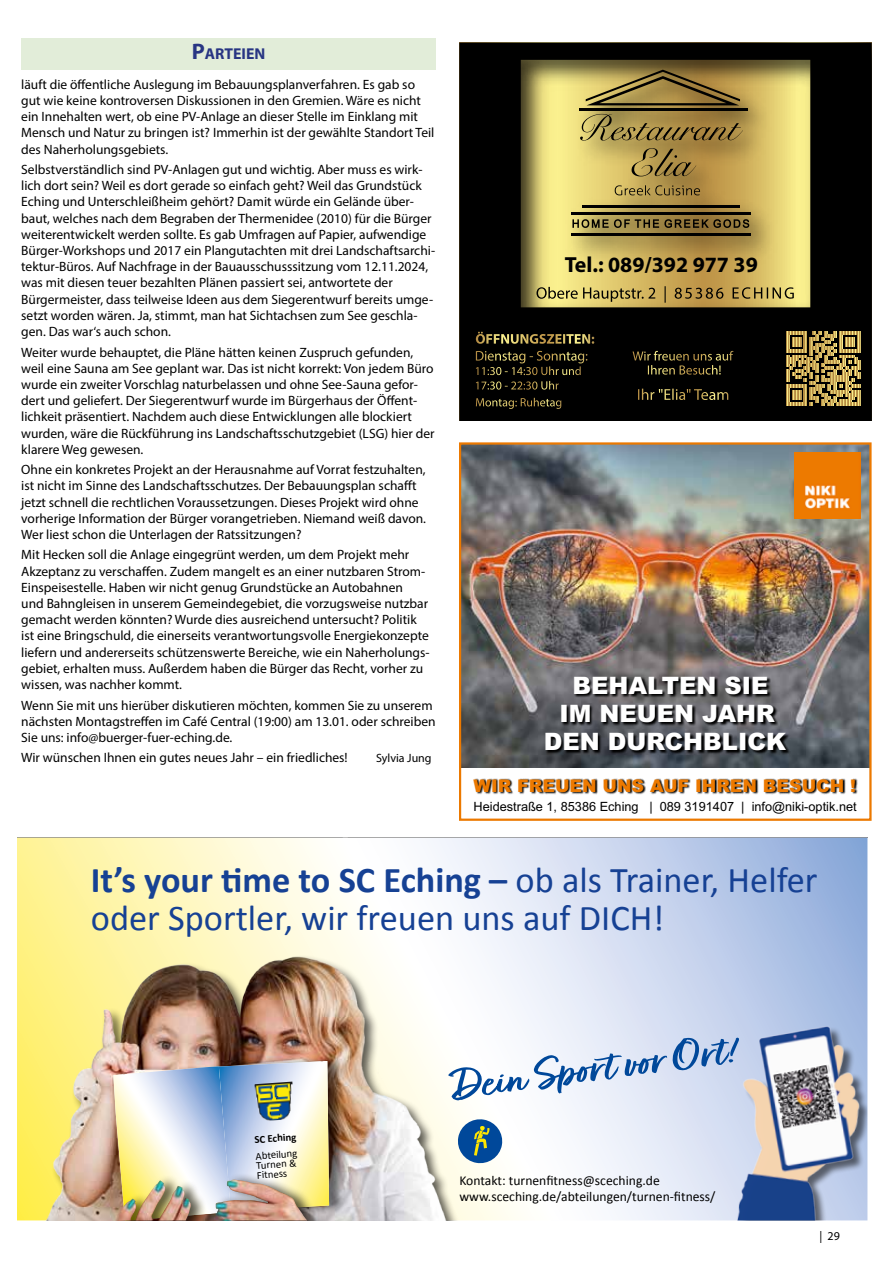
<style>
.page{position:relative;width:893px;height:1263px;background:#fff}
.page>*{position:absolute;margin:0;border:0;box-sizing:border-box;transform-origin:0 0}
.t1{font:36.3px/38px "Calibri";color:#164194}
.t2{font:900 24px/28px "Arial";color:#fff;text-align:center}
.t3{font:700 21.9px "Myriad Pro";color:#000}
.t4{font:900 17.4px "Arial";color:#ec7900}
.t5{font:700 15.75px "Myriad Pro";color:#283583}
.t6{font:13.65px/16.6px "Calibri";color:#000}
.t7{font:13.5px/16.2px "Myriad Pro";color:#000}
.t8{font:12.75px "Arial";color:#000}
.t9{font:12px "Myriad Pro";color:#000}
.t10{font:10.65px/9.6px "Calibri";color:#000}
.t11{font:700 10.65px "Calibri";color:#000}
.s1{font-size:22.5px}
.s2{font-weight:700}
</style>
<div class="page">
<div style="left:21px;top:38px;width:415px;height:31px;background:#e2edd9"></div>
<svg style="left:560px;top:838px;width:307px;height:382px;background:#c8d5ed"></svg>
<svg style="left:17px;top:838px;width:543px;height:382px"></svg>
<svg style="left:463px;top:1117px;width:41px;height:48px"></svg>
<svg style="left:463px;top:1038px;width:241px;height:62px"></svg>
<div style="left:40px;top:954px;width:423px;height:266px;background:#000;opacity:.65"></div>
<img style="left:17px;top:950px;width:436px;height:270px">
<div style="left:221px;top:1054px;width:124px;height:165px;background:#000;opacity:.55"></div>
<svg style="left:113px;top:1061px;width:216px;height:159px"></svg>
<img style="left:254px;top:1081px;width:41px;height:40px">
<div style="left:113px;top:1174px;width:94px;height:46px;background:#000;opacity:.65"></div>
<img style="left:117px;top:1180px;width:75px;height:41px">
<div style="left:215px;top:1173px;width:122px;height:47px;background:#000;opacity:.65"></div>
<img style="left:216px;top:1179px;width:91px;height:41px">
<img style="left:704px;top:1015px;width:163px;height:205px">
<img style="left:772px;top:1063px;width:67px;height:67px">
<img style="left:462px;top:445px;width:407px;height:322px">
<div style="left:459px;top:442px;width:413px;height:379px;border:2px solid #ec7900"></div>
<img style="left:795px;top:452px;width:65px;height:66px">
<img style="left:474px;top:778px;width:383px;height:16px">
<img style="left:546px;top:677px;width:244px;height:78px">
<svg style="left:459px;top:43px;width:413px;height:378px;background:#312d19"></svg>
<img style="left:559px;top:57px;width:225px;height:211px">
<svg style="left:586px;top:70px;width:154px;height:35px;background:#917b40"></svg>
<hr style="left:579px;top:108px;width:169px;height:2px;background:#000">
<hr style="left:582px;top:205px;width:158px;height:2px;background:#000">
<hr style="left:571px;top:212px;width:180px;height:2px;background:#000">
<hr style="left:571px;top:233px;width:180px;height:2px;background:#000">
<svg style="left:572px;top:219px;width:177px;height:9px;background:#69592f"></svg>
<svg style="left:580px;top:114px;width:163px;height:27px;background:#978043"></svg>
<svg style="left:632px;top:148px;width:64px;height:28px;background:#977e40"></svg>
<svg style="left:615px;top:185px;width:85px;height:10px"></svg>
<svg style="left:638px;top:389px;width:90px;height:11px"></svg>
<svg style="left:632px;top:351px;width:101px;height:10px"></svg>
<svg style="left:476px;top:332px;width:118px;height:12px"></svg>
<svg style="left:476px;top:351px;width:108px;height:24px;background:#2a2514"></svg>
<svg style="left:476px;top:381px;width:83px;height:9px"></svg>
<svg style="left:476px;top:398px;width:85px;height:11px"></svg>
<svg style="left:786px;top:331px;width:74px;height:74px;background:#8e7940"></svg>
<svg style="left:536px;top:286px;width:130px;height:17px;background:#baa95e"></svg>
<svg style="left:675px;top:287px;width:119px;height:12px"></svg>
<p class="t5" style="left:192px;top:44px;width:75px"><span class="s1">P</span>ARTEIEN</p>
<p class="t7" style="left:21px;top:76px;width:415px">läuft die öffentliche Auslegung im Bebauungsplanverfahren. Es gab so gut wie keine kontroversen Diskussionen in den Gremien. Wäre es nicht ein Innehalten wert, ob eine PV-Anlage an dieser Stelle im Einklang mit Mensch und Natur zu bringen ist? Immerhin ist der gewählte Standort Teil des Naherholungsgebiets.</p>
<p class="t7" style="left:21px;top:161px;width:415px">Selbstverständlich sind PV-Anlagen gut und wichtig. Aber muss es wirk&shy;lich dort sein? Weil es dort gerade so einfach geht? Weil das Grundstück Eching und Unterschleißheim gehört? Damit würde ein Gelände über&shy;baut, welches nach dem Begraben der Thermenidee (2010) für die Bürger weiterentwickelt werden sollte. Es gab Umfragen auf Papier, aufwendige Bürger-Workshops und 2017 ein Plangutachten mit drei Landschaftsarchi&shy;tektur-Büros. Auf Nachfrage in der Bauausschusssitzung vom 12.11.2024, was mit diesen teuer bezahlten Plänen passiert sei, antwortete der Bürgermeister, dass teilweise Ideen aus dem Siegerentwurf bereits umge&shy;setzt worden wären. Ja, stimmt, man hat Sichtachsen zum See geschla&shy;gen. Das war‘s auch schon.</p>
<p class="t7" style="left:21px;top:344px;width:415px">Weiter wurde behauptet, die Pläne hätten keinen Zuspruch gefunden, weil eine Sauna am See geplant war. Das ist nicht korrekt: Von jedem Büro wurde ein zweiter Vorschlag naturbelassen und ohne See-Sauna gefor&shy;dert und geliefert. Der Siegerentwurf wurde im Bürgerhaus der Öffent&shy;lichkeit präsentiert. Nachdem auch diese Entwicklungen alle blockiert wurden, wäre die Rückführung ins Landschaftsschutzgebiet (LSG) hier der klarere Weg gewesen.</p>
<p class="t7" style="left:21px;top:461px;width:406px">Ohne ein konkretes Projekt an der Herausnahme auf Vorrat festzuhalten, ist nicht im Sinne des Landschaftsschutzes. Der Bebauungsplan schafft jetzt schnell die rechtlichen Voraussetzungen. Dieses Projekt wird ohne vorherige Information der Bürger vorangetrieben. Niemand weiß davon.<br>Wer liest schon die Unterlagen der Ratssitzungen?</p>
<p class="t7" style="left:21px;top:547px;width:410px">Mit Hecken soll die Anlage eingegrünt werden, um dem Projekt mehr Akzeptanz zu verschaffen. Zudem mangelt es an einer nutzbaren Strom-Einspeisestelle. Haben wir nicht genug Grundstücke an Autobahnen<br>und Bahngleisen in unserem Gemeindegebiet, die vorzugsweise nutzbar gemacht werden könnten? Wurde dies ausreichend untersucht? Politik ist eine Bringschuld, die einerseits verantwortungsvolle Energiekonzepte liefern und andererseits schützenswerte Bereiche, wie ein Naherholungs&shy;gebiet, erhalten muss. Außerdem haben die Bürger das Recht, vorher zu wissen, was nachher kommt.</p>
<p class="t7" style="left:21px;top:697px;width:416px">Wenn Sie mit uns hierüber diskutieren möchten, kommen Sie zu unserem nächsten Montagstreffen im Café Central (19:00) am 13.01. oder schreiben<br>Sie uns: info@buerger-fuer-eching.de.</p>
<p class="t7" style="left:21px;top:749px;width:328px">Wir wünschen Ihnen ein gutes neues Jahr – ein friedliches!</p>
<p class="t9" style="left:376px;top:751px;width:57px">Sylvia Jung</p>
<h3 class="t3" style="left:565px;top:250px;width:195px">Tel.: 089/392 977 39</h3>
<h2 class="t2" style="left:544px;top:671px;width:244px">BEHALTEN SIE<br>IM NEUEN JAHR<br>DEN DURCHBLICK</h2>
<p class="t4" style="left:474px;top:773px;width:384px">WIR FREUEN UNS AUF IHREN BESUCH !</p>
<p class="t8" style="left:474px;top:797px;width:385px">Heidestraße 1, 85386 Eching | 089 3191407 | info@niki-optik.net</p>
<h1 class="t1" style="left:91px;top:859px;width:728px"><span class="s2">It’s your time to SC Eching –</span> ob als Trainer, Helfer oder Sportler, wir freuen uns auf DICH!</h1>
<p class="t11" style="left:254px;top:1133px;width:43px;rotate:-4deg">SC Eching</p>
<p class="t10" style="left:255px;top:1151px;width:43px;rotate:-4deg">Abteilung<br>Turnen &amp;<br>Fitness</p>
<p class="t6" style="left:459px;top:1171px;width:258px">Kontakt: turnenfitness@sceching.de www.sceching.de/abteilungen/turnen-fitness/</p>
<p class="t9" style="left:819px;top:1228px;width:22px">| 29</p>
</div>
